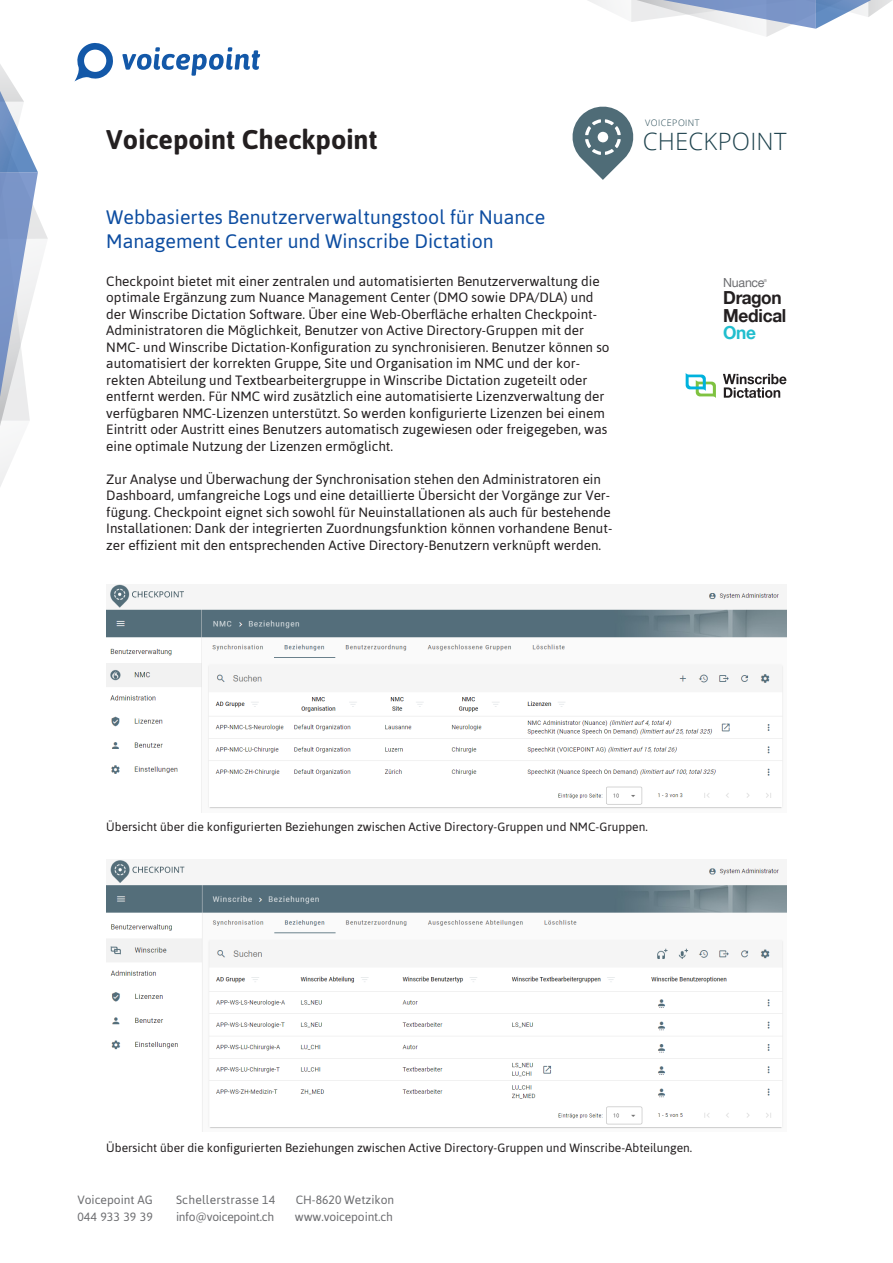
<style>
.page{position:relative;width:893px;height:1263px;background:#fff}
.page>*{position:absolute;margin:0;border:0;box-sizing:border-box;transform-origin:0 0}
.t1{font:700 27px "Asap";color:#231f20}
.t2{font:300 23.85px "Open Sans";letter-spacing:.01em;color:#1c414c}
.t3{font:19.5px/24px "Asap";color:#0d4da1}
.t4{font:700 18px/17.2px "Helvetica Neue LT";letter-spacing:-.02em;color:#231f20;scale:.96 1}
.t5{font:13.5px/16.5px "Asap";color:#231f20}
.t6{font:12.45px "Helvetica Neue LT";letter-spacing:-.02em;color:#6c6d70}
.t7{font:12px "Asap";color:#231f20}
.Footer_left{font:12px "Asap";color:#6c6d70}
.Footer_left-2{font:12px "Asap";letter-spacing:.02em;color:#6c6d70}
.Footer_left-3{font:12px "Asap";letter-spacing:-.025em;color:#6c6d70}
.t8{font:300 9px "Open Sans";letter-spacing:.05em;color:#1c414c}
.t9{font:4.05px "Helvetica Neue LT";color:#6c6d70}
.s1{color:#21bece}
</style>
<div class="page">
<svg style="left:0;top:64px;width:48px;height:423px"></svg>
<svg style="left:588px;top:0;width:304px;height:37px"></svg>
<svg style="left:74px;top:43px;width:39px;height:39px"></svg>
<svg style="left:122px;top:47px;width:138px;height:29px"></svg>
<svg style="left:723px;top:374px;width:63px;height:24px"></svg>
<svg style="left:686px;top:373px;width:30px;height:25px"></svg>
<svg style="left:572px;top:106px;width:62px;height:74px"></svg>
<img style="left:106px;top:584px;width:681px;height:228px">
<img style="left:106px;top:860px;width:681px;height:272px">
<h1 class="t1" style="left:106px;top:124px;width:273px">Voicepoint Checkpoint</h1>
<h2 class="t3" style="left:106px;top:205px;width:440px">Webbasiertes Benutzerverwaltungstool für Nuance<br>Management Center und Winscribe Dictation</h2>
<p class="t5" style="left:106px;top:272px;width:505px">Checkpoint bietet mit einer zentralen und automatisierten Benutzerverwaltung die optimale Ergänzung zum Nuance Management Center (DMO sowie DPA/DLA) und der Winscribe Dictation Software. Über eine Web-Oberfläche erhalten Checkpoint-Administratoren die Möglichkeit, Benutzer von Active Directory-Gruppen mit der NMC- und Winscribe Dictation-Konfiguration zu synchronisieren. Benutzer können so automatisiert der korrekten Gruppe, Site und Organisation im NMC und der kor&shy;rekten Abteilung und Textbearbeitergruppe in Winscribe Dictation zugeteilt oder entfernt werden. Für NMC wird zusätzlich eine automatisierte Lizenzverwaltung der verfügbaren NMC-Lizenzen unterstützt. So werden konfigurierte Lizenzen bei einem Eintritt oder Austritt eines Benutzers automatisch zugewiesen oder freigegeben, was eine optimale Nutzung der Lizenzen ermöglicht.</p>
<p class="t5" style="left:106px;top:470px;width:507px">Zur Analyse und Überwachung der Synchronisation stehen den Administratoren ein Dashboard, umfangreiche Logs und eine detaillierte Übersicht der Vorgänge zur Ver&shy;fügung. Checkpoint eignet sich sowohl für Neuinstallationen als auch für bestehende Installationen: Dank der integrierten Zuordnungsfunktion können vorhandene Benut&shy;zer effizient mit den entsprechenden Active Directory-Benutzern verknüpft werden.</p>
<p class="t8" style="left:645px;top:117px;width:56px">VOICEPOINT</p>
<p class="t2" style="left:643px;top:125px;width:145px">CHECKPOINT</p>
<p class="t6" style="left:723px;top:275px;width:43px">Nuance</p>
<p class="t9" style="left:764px;top:278px;width:5px">®</p>
<p class="t4" style="left:723px;top:289px;width:67px">Dragon<br>Medical<br><span class="s1">One</span></p>
<p class="t7" style="left:106px;top:820px;width:543px">Übersicht über die konfigurierten Beziehungen zwischen Active Directory-Gruppen und NMC-Gruppen.</p>
<p class="t7" style="left:106px;top:1141px;width:587px">Übersicht über die konfigurierten Beziehungen zwischen Active Directory-Gruppen und Winscribe-Abteilungen.</p>
<p class="Footer_left" style="left:77px;top:1193px;width:77px">Voicepoint AG</p>
<p class="Footer_left-2" style="left:176px;top:1193px;width:101px">Schellerstrasse 14</p>
<p class="Footer_left" style="left:296px;top:1193px;width:100px">CH-8620 Wetzikon</p>
<p class="Footer_left-2" style="left:77px;top:1210px;width:77px">044 933 39 39</p>
<p class="Footer_left-3" style="left:176px;top:1210px;width:100px">info@voicepoint.ch</p>
<p class="Footer_left" style="left:295px;top:1210px;width:100px">www.voicepoint.ch</p>
</div>
